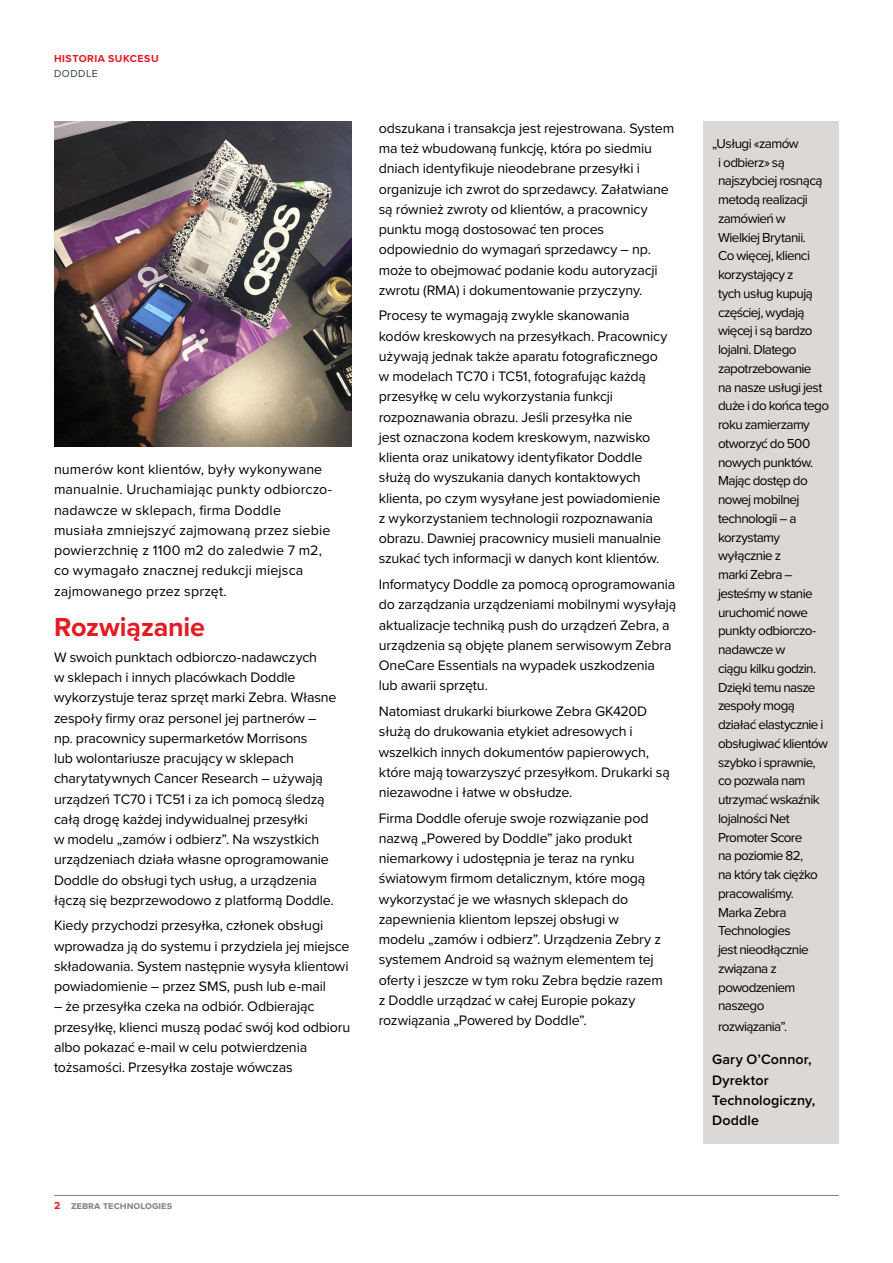
<style>
.page{position:relative;width:893px;height:1263px;background:#fff}
.page>*{position:absolute;margin:0;border:0;box-sizing:border-box;transform-origin:0 0}
.t1{font:700 27px "Proxima Nova";letter-spacing:-.01em;color:#e31b23}
.t2{font:14.25px/20.2px "Proxima Nova";letter-spacing:-.01em;color:#000}
.t3{font:14.25px/20.2px "Proxima Nova";letter-spacing:.01em;color:#000}
.t4{font:600 14.25px/20.2px "Proxima Nova";letter-spacing:.01em;color:#000}
.t5{font:13.5px/18.8px "Proxima Nova";letter-spacing:-.045em;color:#000}
.t6{font:700 10.5px "Proxima Nova";color:#7e868c}
.t7{font:700 10.5px "Proxima Nova";letter-spacing:.045em;color:#e31b23}
.t8{font:10.5px "Proxima Nova";letter-spacing:.05em;color:#333d47}
.s1{color:#e31b23}
</style>
<div class="page">
<hr style="left:54px;top:1195px;width:785px;height:1px;background:#7e868c">
<img style="left:55px;top:122px;width:297px;height:324px">
<div style="left:704px;top:122px;width:135px;height:1022px;background:#dbd8d6"></div>
<p class="t7" style="left:54px;top:51px;width:106px">HISTORIA SUKCESU</p>
<p class="t8" style="left:54px;top:65px;width:45px">DODDLE</p>
<p class="t3" style="left:54px;top:459px;width:280px">numerów kont klientów, były wykonywane manualnie. Uruchamiając punkty odbiorczo&shy;nadawcze w sklepach, firma Doddle musiała zmniejszyć zajmowaną przez siebie powierzchnię z 1100 m2 do zaledwie 7 m2, co wymagało znacznej redukcji miejsca zajmowanego przez sprzęt.</p>
<h1 class="t1" style="left:54px;top:607px;width:153px">Rozwiązanie</h1>
<p class="t2" style="left:54px;top:646px;width:284px">W swoich punktach odbiorczo-nadawczych<br>w sklepach i innych placówkach Doddle wykorzystuje teraz sprzęt marki Zebra. Własne zespoły firmy oraz personel jej partnerów – np. pracownicy supermarketów Morrisons<br>lub wolontariusze pracujący w sklepach charytatywnych Cancer Research – używają urządzeń TC70 i TC51 i za ich pomocą śledzą całą drogę każdej indywidualnej przesyłki<br>w modelu „zamów i odbierz”. Na wszystkich urządzeniach działa własne oprogramowanie Doddle do obsługi tych usług, a urządzenia łączą się bezprzewodowo z platformą Doddle.</p>
<p class="t2" style="left:54px;top:915px;width:297px">Kiedy przychodzi przesyłka, członek obsługi wprowadza ją do systemu i przydziela jej miejsce składowania. System następnie wysyła klientowi powiadomienie – przez SMS, push lub e-mail</p>
<p class="t2" style="left:54px;top:996px;width:298px">– że przesyłka czeka na odbiór. Odbierając przesyłkę, klienci muszą podać swój kod odbioru albo pokazać e-mail w celu potwierdzenia tożsamości. Przesyłka zostaje wówczas</p>
<p class="t2" style="left:379px;top:117px;width:297px">odszukana i transakcja jest rejestrowana. System ma też wbudowaną funkcję, która po siedmiu dniach identyfikuje nieodebrane przesyłki i organizuje ich zwrot do sprzedawcy. Załatwiane są również zwroty od klientów, a pracownicy punktu mogą dostosować ten proces odpowiednio do wymagań sprzedawcy – np. może to obejmować podanie kodu autoryzacji zwrotu (RMA) i dokumentowanie przyczyny.</p>
<p class="t2" style="left:379px;top:305px;width:290px">Procesy te wymagają zwykle skanowania kodów kreskowych na przesyłkach. Pracownicy używają jednak także aparatu fotograficznego w modelach TC70 i TC51, fotografując każdą przesyłkę w celu wykorzystania funkcji rozpoznawania obrazu. Jeśli przesyłka nie<br>jest oznaczona kodem kreskowym, nazwisko klienta oraz unikatowy identyfikator Doddle służą do wyszukania danych kontaktowych klienta, po czym wysyłane jest powiadomienie z wykorzystaniem technologii rozpoznawania obrazu. Dawniej pracownicy musieli manualnie szukać tych informacji w danych kont klientów.</p>
<p class="t2" style="left:379px;top:574px;width:299px">Informatycy Doddle za pomocą oprogramowania do zarządzania urządzeniami mobilnymi wysyłają aktualizacje techniką push do urządzeń Zebra, a urządzenia są objęte planem serwisowym Zebra OneCare Essentials na wypadek uszkodzenia lub awarii sprzętu.</p>
<p class="t2" style="left:379px;top:700px;width:293px">Natomiast drukarki biurkowe Zebra GK420D służą do drukowania etykiet adresowych i wszelkich innych dokumentów papierowych, które mają towarzyszyć przesyłkom. Drukarki są niezawodne i łatwe w obsłudze.</p>
<p class="t2" style="left:379px;top:807px;width:286px">Firma Doddle oferuje swoje rozwiązanie pod nazwą „Powered by Doddle” jako produkt niemarkowy i udostępnia je teraz na rynku światowym firmom detalicznym, które mogą wykorzystać je we własnych sklepach do zapewnienia klientom lepszej obsługi w modelu „zamów i odbierz”. Urządzenia Zebry z systemem Android są ważnym elementem tej oferty i jeszcze w tym roku Zebra będzie razem z Doddle urządzać w całej Europie pokazy rozwiązania „Powered by Doddle”.</p>
<p class="t6" style="left:54px;top:1198px;width:120px"><span class="s1">2</span> zebra technologies</p>
<p class="t5" style="left:718px;top:133px;width:112px;text-indent:-6px">„Usługi «zamów<br>i odbierz» są najszybciej rosnącą metodą realizacji zamówień w<br>Wielkiej Brytanii.<br>Co więcej, klienci korzystający z<br>tych usług kupują częściej, wydają więcej i są bardzo lojalni. Dlatego zapotrzebowanie<br>na nasze usługi jest duże i do końca tego roku zamierzamy otworzyć do 500 nowych punktów.<br>Mając dostęp do nowej mobilnej technologii – a korzystamy wyłącznie z<br>marki Zebra – jesteśmy w stanie uruchomić nowe punkty odbiorczo&shy;nadawcze w<br>ciągu kilku godzin.<br>Dzięki temu nasze zespoły mogą działać elastycznie i obsługiwać klientów szybko i sprawnie, co pozwala nam utrzymać wskaźnik lojalności Net<br>Promoter Score<br>na poziomie 82,<br>na który tak ciężko pracowaliśmy.<br>Marka Zebra<br>Technologies<br>jest nieodłącznie związana z powodzeniem naszego</p>
<p class="t5" style="left:718px;top:1016px;width:71px">rozwiązania”.</p>
<p class="t4" style="left:712px;top:1050px;width:105px">Gary O’Connor,<br>Dyrektor<br>Technologiczny,<br>Doddle</p>
</div>
